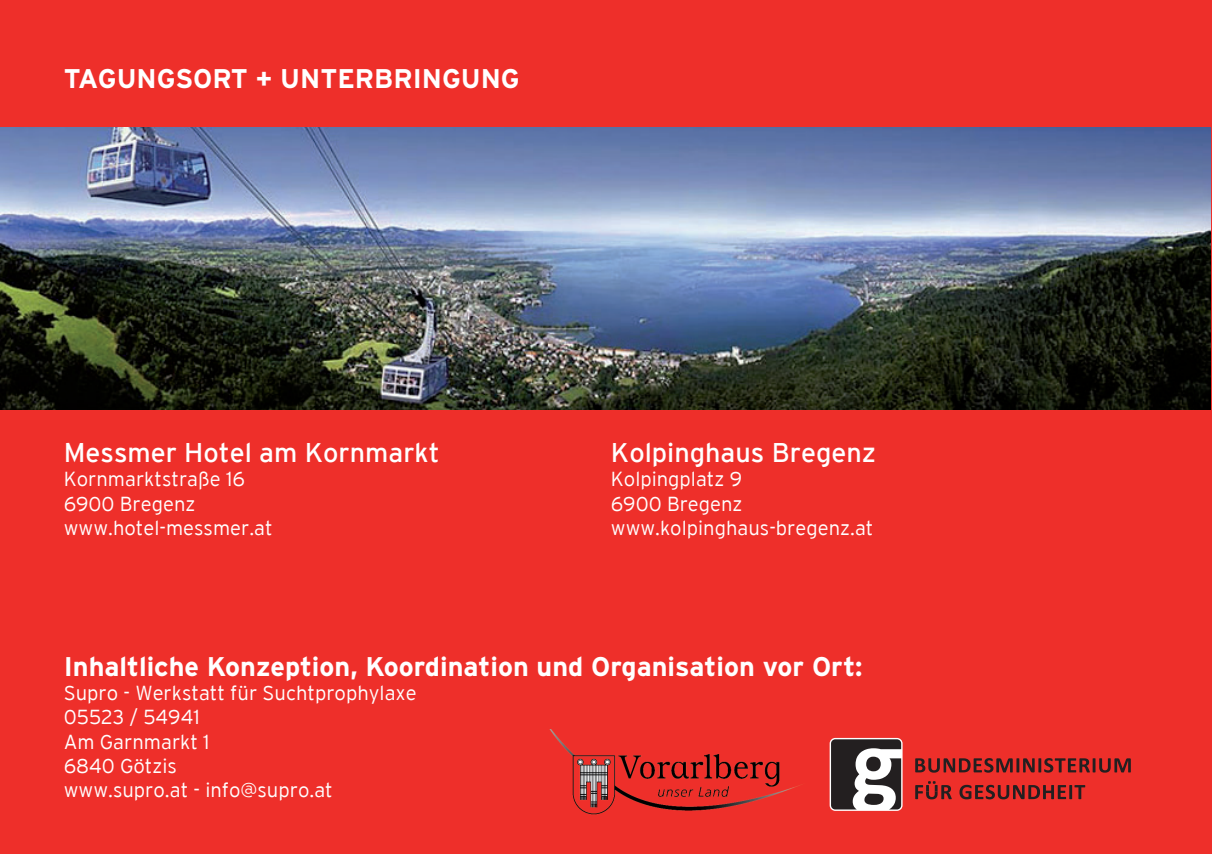
<style>
.page{position:relative;width:1212px;height:855px;background:#fff}
.page>*{position:absolute;margin:0;border:0;box-sizing:border-box;transform-origin:0 0}
.t1{font:700 27px "Interstate";color:#fff}
.t2{font:27px "Interstate";color:#fff}
.t3{font:300 20.25px/24.3px "Interstate";color:#fff}
</style>
<div class="page">
<div style="left:0;top:0;width:1212px;height:854px;background:#ee2f2a"></div>
<svg style="left:915px;top:781px;width:37px;height:18px"></svg>
<svg style="left:959px;top:784px;width:126px;height:15px"></svg>
<svg style="left:915px;top:758px;width:216px;height:14px"></svg>
<svg style="left:830px;top:738px;width:72px;height:73px"></svg>
<svg style="left:831px;top:739px;width:70px;height:70px;background:#706e6f"></svg>
<img style="left:0;top:128px;width:1211px;height:282px">
<img style="left:550px;top:730px;width:252px;height:85px">
<h1 class="t1" style="left:64px;top:63px;width:457px">TAGUNGSORT + UNTERBRINGUNG</h1>
<h1 class="t2" style="left:64px;top:437px;width:377px">Messmer Hotel am Kornmarkt</h1>
<p class="t3" style="left:64px;top:467px;width:210px">Kornmarktstraße 16<br>6900 Bregenz www.hotel-messmer.at</p>
<h1 class="t2" style="left:611px;top:437px;width:267px">Kolpinghaus Bregenz</h1>
<p class="t3" style="left:611px;top:467px;width:264px">Kolpingplatz 9<br>6900 Bregenz www.kolpinghaus-bregenz.at</p>
<h1 class="t1" style="left:64px;top:651px;width:800px">Inhaltliche Konzeption, Koordination und Organisation vor Ort:</h1>
<p class="t3" style="left:64px;top:680px;width:354px">Supro - Werkstatt für Suchtprophylaxe<br>05523 / 54941<br>Am Garnmarkt 1<br>6840 Götzis<br>www.supro.at - info@supro.at</p>
</div>
